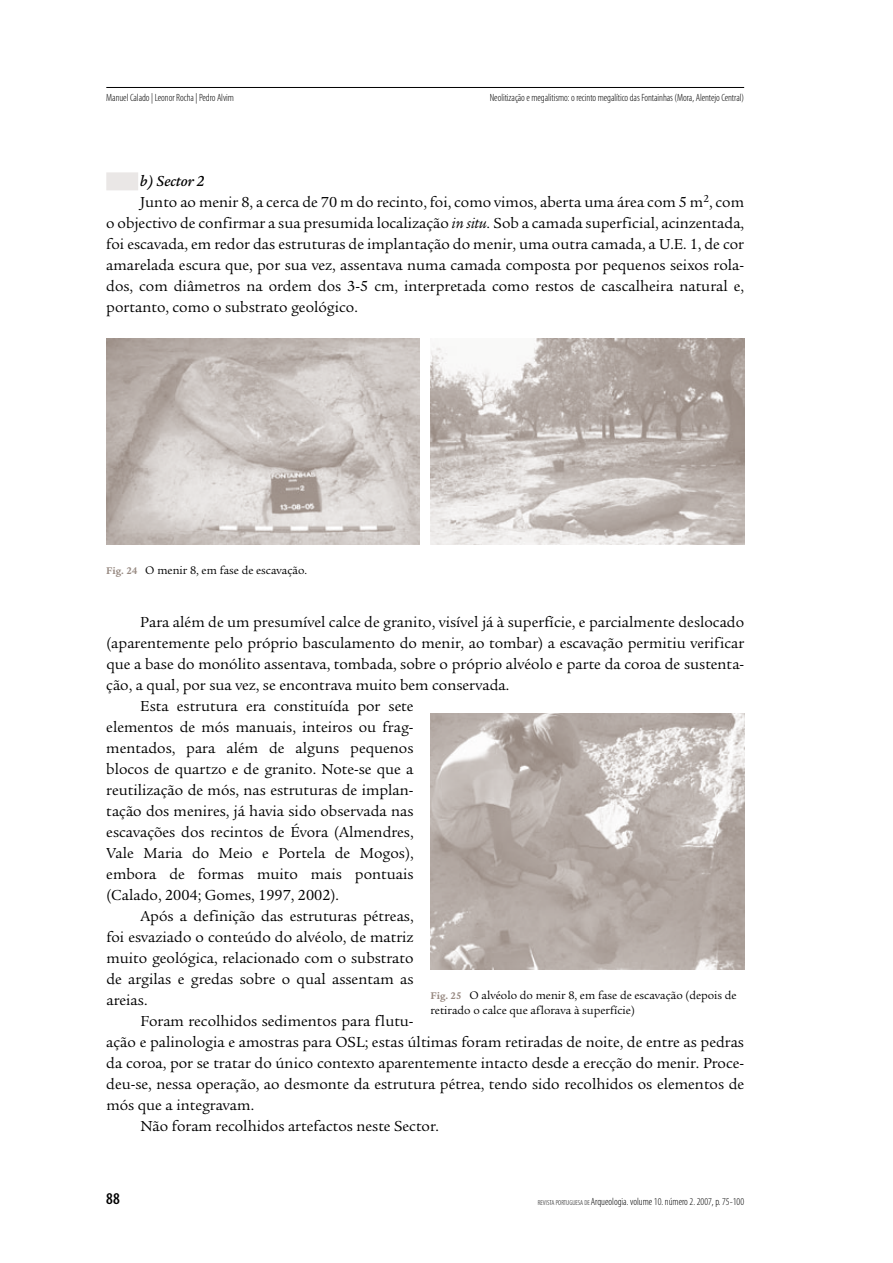
<style>
.page{position:relative;width:893px;height:1263px;background:#fff}
.page>*{position:absolute;margin:0;border:0;box-sizing:border-box;transform-origin:0 0}
.t1{font:600 condensed 16.5px "Myriad Pro";color:#000}
.t2{font:15.75px "Legacy Serif";color:#000}
.t3{font:italic 500 15.75px "Legacy Serif";letter-spacing:-.005em;color:#000}
.t4{font:12px/15px "Legacy Serif";color:#000}
.t5{font:300 condensed 10.5px "Myriad Pro";letter-spacing:-.005em;color:#000}
.s1{font-style:italic}
.s2{font-weight:700;font-size:10.5px;color:#978981}
.s3{font-size:7.2px}
</style>
<div class="page">
<hr style="left:106px;top:87px;width:638px;height:1px;background:#000">
<div style="left:106px;top:172px;width:32px;height:18px;background:#eae7e6"></div>
<img style="left:106px;top:339px;width:314px;height:205px">
<img style="left:431px;top:339px;width:313px;height:205px">
<img style="left:431px;top:713px;width:313px;height:256px">
<p class="t5" style="left:106px;top:92px;width:129px">Manuel Calado | Leonor Rocha | Pedro Alvim</p>
<p class="t5" style="left:490px;top:92px;width:256px">Neolitização e megalitismo: o recinto megalítico das Fontainhas (Mora, Alentejo Central)</p>
<p class="t3" style="left:140px;top:172px;width:66px">b) Sector 2</p>
<p class="t2" style="left:140px;top:193px;width:605px">Junto ao menir 8, a cerca de 70 m do recinto, foi, como vimos, aberta uma área com 5 m<sup>2</sup>, com</p>
<p class="t2" style="left:106px;top:214px;width:639px">o objectivo de confirmar a sua presumida localização <span class="s1">in situ.</span> Sob a camada superficial, acinzentada,</p>
<p class="t2" style="left:106px;top:235px;width:639px">foi escavada, em redor das estruturas de implantação do menir, uma outra camada, a U.E. 1, de cor</p>
<p class="t2" style="left:106px;top:256px;width:639px">amarelada escura que, por sua vez, assentava numa camada composta por pequenos seixos rola-</p>
<p class="t2" style="left:106px;top:277px;width:639px">dos, com diâmetros na ordem dos 3-5 cm, interpretada como restos de cascalheira natural e,</p>
<p class="t2" style="left:106px;top:298px;width:253px">portanto, como o substrato geológico.</p>
<p class="t4" style="left:106px;top:563px;width:202px"><span class="s2">Fig. 24</span> O menir 8, em fase de escavação.</p>
<p class="t2" style="left:140px;top:613px;width:605px">Para além de um presumível calce de granito, visível já à superfície, e parcialmente deslocado</p>
<p class="t2" style="left:106px;top:634px;width:639px">(aparentemente pelo próprio basculamento do menir, ao tombar) a escavação permitiu verificar</p>
<p class="t2" style="left:106px;top:655px;width:639px">que a base do monólito assentava, tombada, sobre o próprio alvéolo e parte da coroa de sustenta-</p>
<p class="t2" style="left:106px;top:676px;width:404px">ção, a qual, por sua vez, se encontrava muito bem conservada.</p>
<p class="t2" style="left:140px;top:697px;width:275px">Esta estrutura era constituída por sete</p>
<p class="t2" style="left:106px;top:718px;width:309px">elementos de mós manuais, inteiros ou frag-</p>
<p class="t2" style="left:106px;top:739px;width:309px">mentados, para além de alguns pequenos</p>
<p class="t2" style="left:106px;top:760px;width:309px">blocos de quartzo e de granito. Note-se que a</p>
<p class="t2" style="left:106px;top:781px;width:309px">reutilização de mós, nas estruturas de implan-</p>
<p class="t2" style="left:106px;top:802px;width:309px">tação dos menires, já havia sido observada nas</p>
<p class="t2" style="left:106px;top:823px;width:309px">escavações dos recintos de Évora (Almendres,</p>
<p class="t2" style="left:106px;top:844px;width:309px">Vale Maria do Meio e Portela de Mogos),</p>
<p class="t2" style="left:106px;top:865px;width:309px">embora de formas muito mais pontuais</p>
<p class="t2" style="left:106px;top:886px;width:234px">(Calado, 2004; Gomes, 1997, 2002).</p>
<p class="t2" style="left:140px;top:907px;width:275px">Após a definição das estruturas pétreas,</p>
<p class="t2" style="left:106px;top:928px;width:309px">foi esvaziado o conteúdo do alvéolo, de matriz</p>
<p class="t2" style="left:106px;top:949px;width:309px">muito geológica, relacionado com o substrato</p>
<p class="t2" style="left:106px;top:970px;width:309px">de argilas e gredas sobre o qual assentam as</p>
<p class="t2" style="left:106px;top:991px;width:43px">areias.</p>
<p class="t2" style="left:140px;top:1012px;width:275px">Foram recolhidos sedimentos para flutu-</p>
<p class="t2" style="left:106px;top:1033px;width:639px">ação e palinologia e amostras para OSL; estas últimas foram retiradas de noite, de entre as pedras</p>
<p class="t2" style="left:106px;top:1054px;width:639px">da coroa, por se tratar do único contexto aparentemente intacto desde a erecção do menir. Proce-</p>
<p class="t2" style="left:106px;top:1075px;width:639px">deu-se, nessa operação, ao desmonte da estrutura pétrea, tendo sido recolhidos os elementos de</p>
<p class="t2" style="left:106px;top:1096px;width:149px">mós que a integravam.</p>
<p class="t2" style="left:140px;top:1117px;width:300px">Não foram recolhidos artefactos neste Sector.</p>
<p class="t4" style="left:431px;top:988px;width:308px"><span class="s2">Fig. 25</span> O alvéolo do menir 8, em fase de escavação (depois de retirado o calce que aflorava à superfície)</p>
<p class="t1" style="left:106px;top:1188px;width:15px">88</p>
<p class="t5" style="left:538px;top:1195px;width:208px"><span class="s3">REVISTA PORTUGUESA DE</span> Arqueologia. volume 10. número 2. 2007, p. 75-100</p>
</div>
